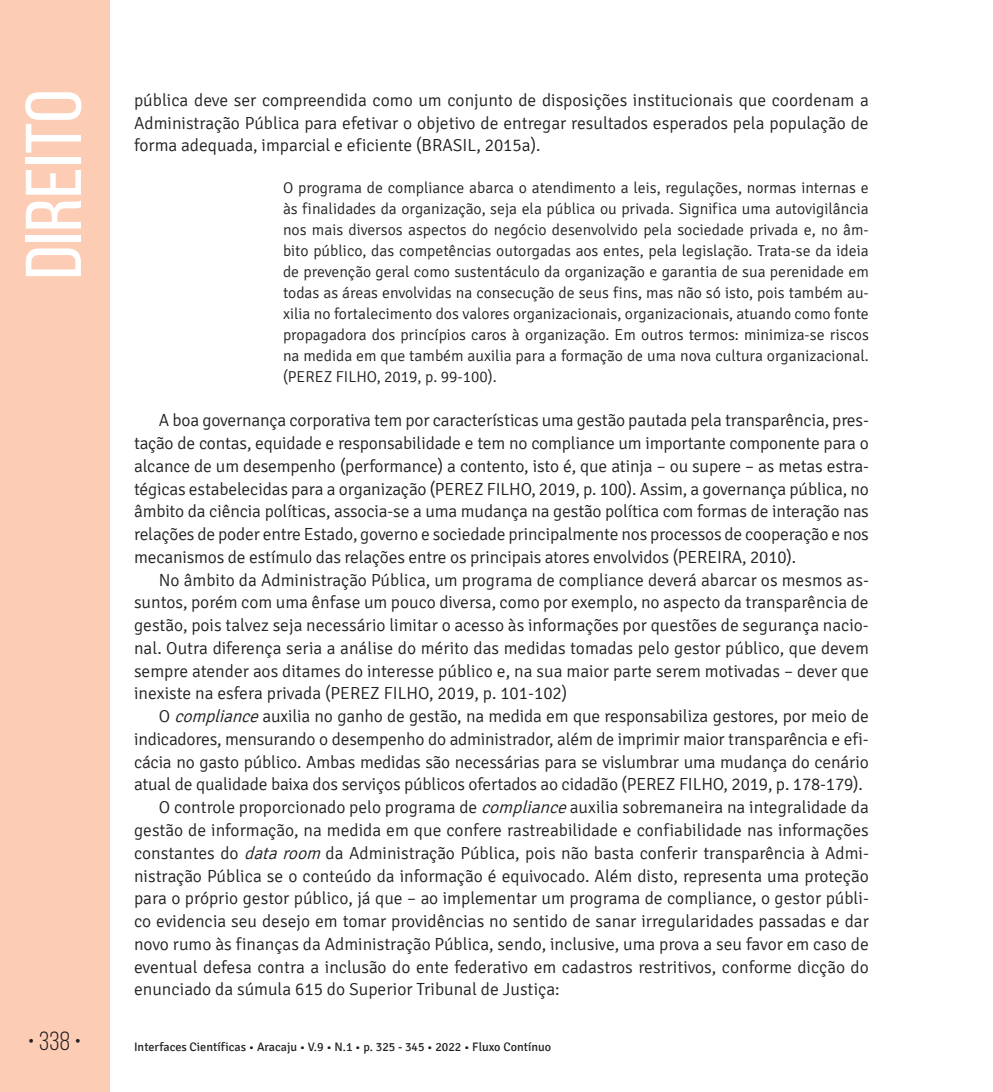
<style>
.page{position:relative;width:993px;height:1092px;background:#fff}
.page>*{position:absolute;margin:0;border:0;box-sizing:border-box;transform-origin:0 0}
.t1{font:78.75px "Bebas Neue";color:#fff;scale:1.09 1}
.t2{font:26.25px "Bebas Neue";color:#231f20}
.t3{font:300 17.5px/22.8px "Signika";color:#231f20;text-align:justify}
.t4{font:300 15.75px/21px "Signika";color:#231f20;text-align:justify}
.t5{font:12.25px "Signika";color:#231f20}
.s1{font-style:italic}
</style>
<div class="page">
<div style="left:0;top:0;width:109px;height:1091px;background:#fcccb5"></div>
<h1 class="t1" style="left:11px;top:279px;width:176px;rotate:-90deg">Direito</h1>
<p class="t3" style="left:134px;top:89px;width:736px">pública deve ser compreendida como um conjunto de disposições institucionais que coordenam a Administração Pública para efetivar o objetivo de entregar resultados esperados pela população de forma adequada, imparcial e eficiente (BRASIL, 2015a).</p>
<p class="t4" style="left:283px;top:178px;width:587px">O programa de compliance abarca o atendimento a leis, regulações, normas internas e às finalidades da organização, seja ela pública ou privada. Significa uma autovigilância nos mais diversos aspectos do negócio desenvolvido pela sociedade privada e, no âm&shy;bito público, das competências outorgadas aos entes, pela legislação. Trata-se da ideia de prevenção geral como sustentáculo da organização e garantia de sua perenidade em todas as áreas envolvidas na consecução de seus fins, mas não só isto, pois também au&shy;xilia no fortalecimento dos valores organizacionais, organizacionais, atuando como fonte propagadora dos princípios caros à organização. Em outros termos: minimiza-se riscos na medida em que também auxilia para a formação de uma nova cultura organizacional. (PEREZ FILHO, 2019, p. 99-100).</p>
<p class="t3" style="left:134px;top:409px;width:736px;text-indent:25px">A boa governança corporativa tem por características uma gestão pautada pela transparência, pres&shy;tação de contas, equidade e responsabilidade e tem no compliance um importante componente para o alcance de um desempenho (performance) a contento, isto é, que atinja – ou supere – as metas estra&shy;tégicas estabelecidas para a organização (PEREZ FILHO, 2019, p. 100). Assim, a governança pública, no âmbito da ciência políticas, associa-se a uma mudança na gestão política com formas de interação nas relações de poder entre Estado, governo e sociedade principalmente nos processos de cooperação e nos mecanismos de estímulo das relações entre os principais atores envolvidos (PEREIRA, 2010).</p>
<p class="t3" style="left:134px;top:568px;width:736px;text-indent:25px">No âmbito da Administração Pública, um programa de compliance deverá abarcar os mesmos as&shy;suntos, porém com uma ênfase um pouco diversa, como por exemplo, no aspecto da transparência de gestão, pois talvez seja necessário limitar o acesso às informações por questões de segurança nacio&shy;nal. Outra diferença seria a análise do mérito das medidas tomadas pelo gestor público, que devem sempre atender aos ditames do interesse público e, na sua maior parte serem motivadas – dever que inexiste na esfera privada (PEREZ FILHO, 2019, p. 101-102)</p>
<p class="t3" style="left:159px;top:705px;width:711px">O <span class="s1">compliance</span>auxilia no ganho de gestão, na medida em que responsabiliza gestores, por meio de</p>
<p class="t3" style="left:134px;top:728px;width:736px">indicadores, mensurando o desempenho do administrador, além de imprimir maior transparência e efi-</p>
<p class="t3" style="left:134px;top:750px;width:736px">cácia no gasto público. Ambas medidas são necessárias para se vislumbrar uma mudança do cenário</p>
<p class="t3" style="left:134px;top:773px;width:730px">atual de qualidade baixa dos serviços públicos ofertados ao cidadão (PEREZ FILHO, 2019, p. 178-179).</p>
<p class="t3" style="left:159px;top:796px;width:711px">O controle proporcionado pelo programa de <span class="s1">compliance</span>auxilia sobremaneira na integralidade da</p>
<p class="t3" style="left:134px;top:819px;width:736px">gestão de informação, na medida em que confere rastreabilidade e confiabilidade nas informações</p>
<p class="t3" style="left:134px;top:841px;width:736px">constantes do <span class="s1">dataroom</span> da Administração Pública, pois não basta conferir transparência à Admi-</p>
<p class="t3" style="left:134px;top:864px;width:736px">nistração Pública se o conteúdo da informação é equivocado. Além disto, representa uma proteção</p>
<p class="t3" style="left:134px;top:887px;width:736px">para o próprio gestor público, já que – ao implementar um programa de compliance, o gestor públi-</p>
<p class="t3" style="left:134px;top:910px;width:736px">co evidencia seu desejo em tomar providências no sentido de sanar irregularidades passadas e dar</p>
<p class="t3" style="left:134px;top:932px;width:736px">novo rumo às finanças da Administração Pública, sendo, inclusive, uma prova a seu favor em caso de</p>
<p class="t3" style="left:134px;top:955px;width:736px">eventual defesa contra a inclusão do ente federativo em cadastros restritivos, conforme dicção do</p>
<p class="t3" style="left:134px;top:978px;width:427px">enunciado da súmula 615 do Superior Tribunal de Justiça:</p>
<h2 class="t2" style="left:28px;top:1026px;width:55px">• 338 •</h2>
<p class="t5" style="left:134px;top:1040px;width:418px">Interfaces Científicas • Aracaju • V.9 • N.1 • p. 325 - 345 • 2022 • Fluxo Contínuo</p>
</div>
